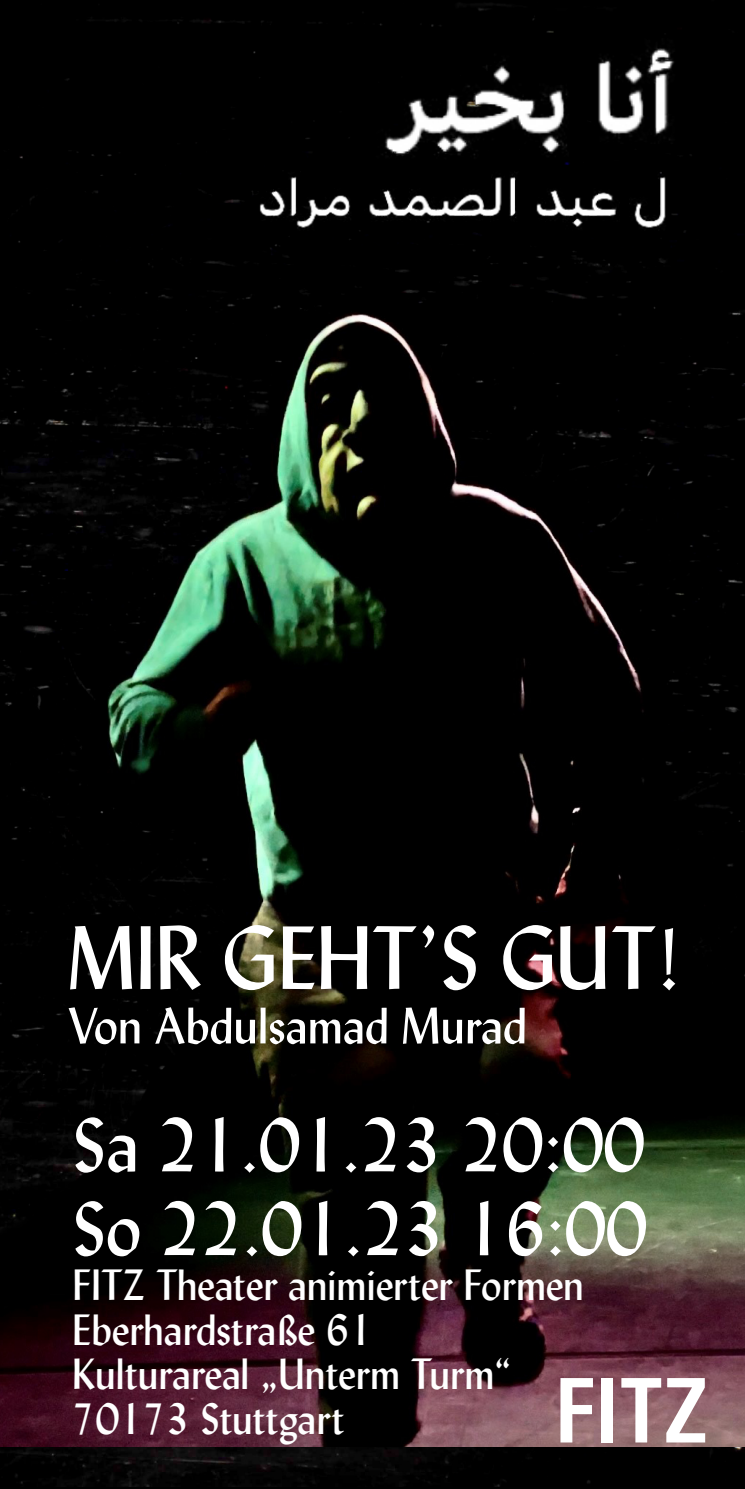
<style>
.page{position:relative;width:745px;height:1489px;background:#fff}
.page>*{position:absolute;margin:0;border:0;box-sizing:border-box;transform-origin:0 0}
.t1{font:87.5px "Lydian";color:#fff}
.t2{font:74.25px/83.8px "Lydian";color:#fff}
.t3{font:50px "Lydian";color:#fff}
.t4{font:42.5px/44.8px "Lydian";color:#fff}
</style>
<div class="page">
<img style="left:0;top:0;width:744px;height:1486px">
<img style="left:0;top:218px;width:744px;height:1228px">
<img style="left:49px;top:19px;width:674px;height:182px">
<div style="left:35px;top:152px;width:674px;height:183px;background:#000"></div>
<svg style="left:560px;top:1377px;width:32px;height:65px"></svg>
<div style="left:600px;top:1377px;width:12px;height:65px;background:#fff"></div>
<svg style="left:621px;top:1377px;width:39px;height:65px"></svg>
<svg style="left:666px;top:1377px;width:38px;height:65px"></svg>
<h1 class="t1" style="left:67px;top:925px;width:615px">MIR GEHT’S GUT!</h1>
<p class="t3" style="left:67px;top:1007px;width:460px">Von Abdulsamad Murad</p>
<h2 class="t2" style="left:72px;top:1111px;width:575px">Sa 21.01.23 20:00<br>So 22.01.23 16:00</h2>
<p class="t4" style="left:72px;top:1267px;width:512px">FITZ Theater animierter Formen<br>Eberhardstraße 61<br>Kulturareal „Unterm Turm“<br>70173 Stuttgart</p>
</div>
